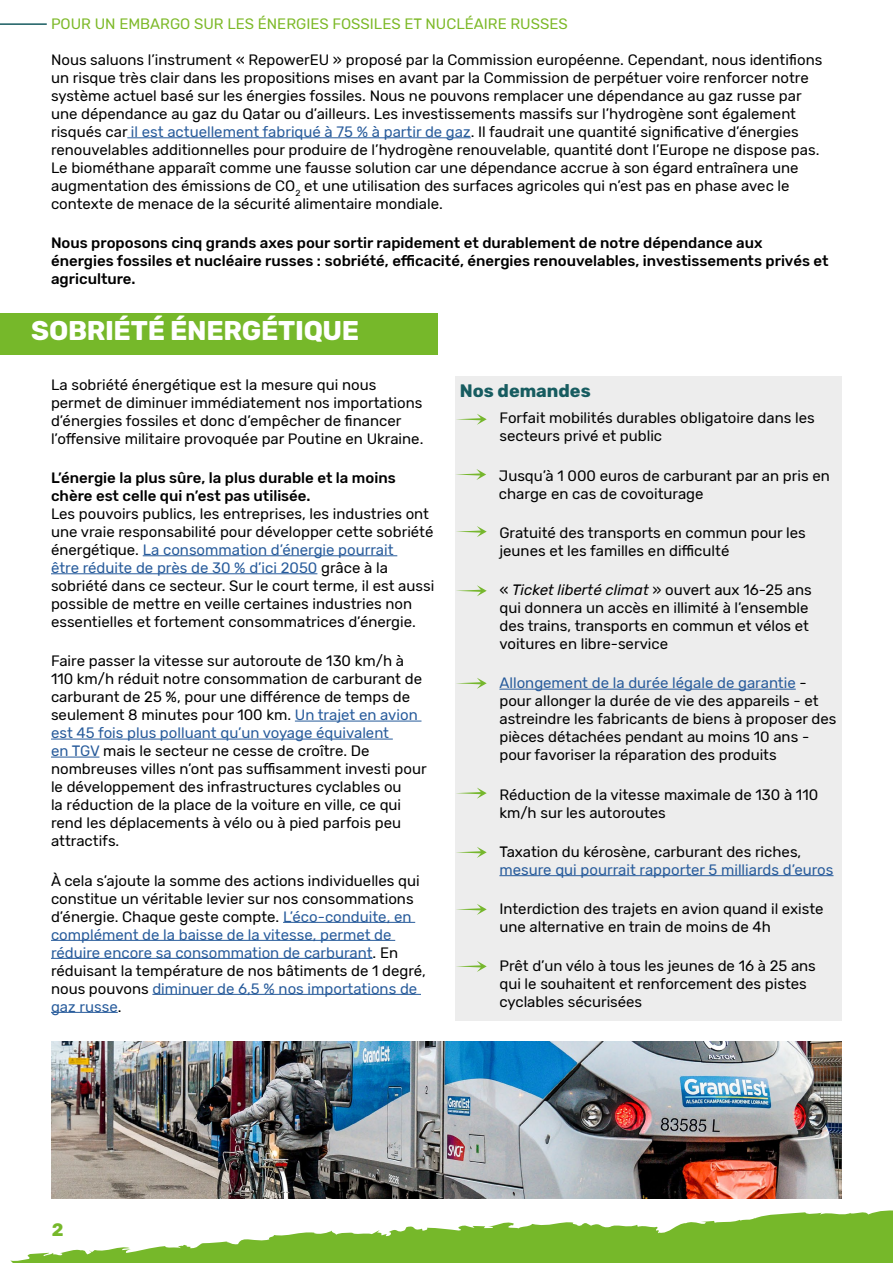
<style>
.page{position:relative;width:893px;height:1263px;background:#fff}
.page>*{position:absolute;margin:0;border:0;box-sizing:border-box;transform-origin:0 0}
.t1{font:700 27px "Rubik";letter-spacing:-.01em;color:#fff}
.t2{font:700 18px "Rubik";color:#175c60}
.t3{font:700 18px "Rubik";color:#76b82a}
.t4{font:15px/18px "Rubik";color:#000}
.t5{font:500 15px/18px "Rubik";color:#000}
.t6{font:15px "Rubik";color:#7db928}
.t7{font:15px "Rubik";color:#275b9b}
.s1{color:#275b9b}
.s2{font-style:italic}
</style>
<div class="page">
<hr style="left:0;top:23px;width:47px;height:2px;background:#175c60">
<svg style="left:10px;top:1210px;width:883px;height:53px"></svg>
<svg style="left:270px;top:1219px;width:623px;height:44px;background:#8ac24a"></svg>
<hr style="left:127px;top:137px;width:344px;height:1px;background:#275b9b">
<div style="left:0;top:313px;width:437px;height:41px;background:#76b82a"></div>
<hr style="left:143px;top:555px;width:254px;height:1px;background:#275b9b">
<hr style="left:51px;top:573px;width:266px;height:1px;background:#275b9b">
<hr style="left:295px;top:721px;width:126px;height:1px;background:#275b9b">
<hr style="left:51px;top:739px;width:342px;height:1px;background:#275b9b">
<hr style="left:51px;top:757px;width:48px;height:1px;background:#275b9b">
<hr style="left:283px;top:922px;width:132px;height:1px;background:#275b9b">
<hr style="left:51px;top:940px;width:344px;height:1px;background:#275b9b">
<hr style="left:51px;top:958px;width:322px;height:1px;background:#275b9b">
<hr style="left:152px;top:994px;width:269px;height:1px;background:#275b9b">
<hr style="left:51px;top:1012px;width:67px;height:1px;background:#275b9b">
<div style="left:455px;top:376px;width:387px;height:644px;background:#ededed"></div>
<hr style="left:499px;top:689px;width:297px;height:1px;background:#275b9b">
<hr style="left:499px;top:875px;width:334px;height:1px;background:#275b9b">
<svg style="left:456px;top:414px;width:31px;height:11px"></svg>
<svg style="left:456px;top:469px;width:30px;height:11px"></svg>
<svg style="left:456px;top:526px;width:31px;height:11px"></svg>
<svg style="left:456px;top:585px;width:31px;height:11px"></svg>
<svg style="left:456px;top:678px;width:31px;height:11px"></svg>
<svg style="left:456px;top:787px;width:31px;height:12px"></svg>
<svg style="left:456px;top:847px;width:31px;height:11px"></svg>
<svg style="left:456px;top:904px;width:31px;height:11px"></svg>
<svg style="left:456px;top:961px;width:31px;height:11px"></svg>
<img style="left:51px;top:1042px;width:791px;height:156px">
<p class="t6" style="left:51px;top:15px;width:518px">POUR UN EMBARGO SUR LES ÉNERGIES FOSSILES ET NUCLÉAIRE RUSSES</p>
<p class="t4" style="left:51px;top:51px;width:773px">Nous saluons l’instrument « RepowerEU » proposé par la Commission européenne. Cependant, nous identifions un risque très clair dans les propositions mises en avant par la Commission de perpétuer voire renforcer notre système actuel basé sur les énergies fossiles. Nous ne pouvons remplacer une dépendance au gaz russe par une dépendance au gaz du Qatar ou d’ailleurs. Les investissements massifs sur l’hydrogène sont également risqués car <span class="s1">il est actuellement fabriqué à 75 % à partir de gaz</span>. Il faudrait une quantité significative d’énergies renouvelables additionnelles pour produire de l’hydrogène renouvelable, quantité dont l’Europe ne dispose pas.<br>Le biométhane apparaît comme une fausse solution car une dépendance accrue à son égard entraînera une augmentation des émissions de CO<sub>2</sub> et une utilisation des surfaces agricoles qui n’est pas en phase avec le contexte de menace de la sécurité alimentaire mondiale.</p>
<p class="t5" style="left:51px;top:235px;width:779px">Nous proposons cinq grands axes pour sortir rapidement et durablement de notre dépendance aux énergies fossiles et nucléaire russes : sobriété, efficacité, énergies renouvelables, investissements privés et agriculture.</p>
<h1 class="t1" style="left:31px;top:315px;width:330px">SOBRIÉTÉ ÉNERGÉTIQUE</h1>
<p class="t4" style="left:51px;top:376px;width:374px">La sobriété énergétique est la mesure qui nous permet de diminuer immédiatement nos importations d’énergies fossiles et donc d’empêcher de financer l’offensive militaire provoquée par Poutine en Ukraine.</p>
<p class="t5" style="left:51px;top:469px;width:346px">L’énergie la plus sûre, la plus durable et la moins chère est celle qui n’est pas utilisée.</p>
<p class="t4" style="left:51px;top:505px;width:385px">Les pouvoirs publics, les entreprises, les industries ont une vraie responsabilité pour développer cette sobriété énergétique. <span class="s1">La consommation d’énergie pourrait<br>être réduite de près de 30 % d’ici 2050</span> grâce à la sobriété dans ce secteur. Sur le court terme, il est aussi possible de mettre en veille certaines industries non essentielles et fortement consommatrices d’énergie.</p>
<p class="t4" style="left:51px;top:652px;width:377px">Faire passer la vitesse sur autoroute de 130 km/h à 110 km/h réduit notre consommation de carburant de carburant de 25 %, pour une différence de temps de seulement 8 minutes pour 100 km. <span class="s1">Un trajet en avion est 45 fois plus polluant qu’un voyage équivalent<br>en TGV</span> mais le secteur ne cesse de croître. De nombreuses villes n’ont pas suffisamment investi pour le développement des infrastructures cyclables ou<br>la réduction de la place de la voiture en ville, ce qui rend les déplacements à vélo ou à pied parfois peu attractifs.</p>
<p class="t4" style="left:51px;top:872px;width:376px">À cela s’ajoute la somme des actions individuelles qui constitue un véritable levier sur nos consommations d’énergie. Chaque geste compte. <span class="s1">L’éco-conduite, en complément de la baisse de la vitesse, permet de réduire encore sa consommation de carburant</span>. En réduisant la température de nos bâtiments de 1 degré, nous pouvons <span class="s1">diminuer de 6,5 % nos importations de gaz russe</span>.</p>
<p class="t2" style="left:460px;top:380px;width:133px">Nos demandes</p>
<p class="t4" style="left:499px;top:409px;width:317px">Forfait mobilités durables obligatoire dans les secteurs privé et public</p>
<p class="t4" style="left:499px;top:467px;width:332px">Jusqu’à 1 000 euros de carburant par an pris en charge en cas de covoiturage</p>
<p class="t4" style="left:499px;top:524px;width:308px">Gratuité des transports en commun pour les jeunes et les familles en difficulté</p>
<p class="t4" style="left:499px;top:581px;width:314px">« <span class="s2">Ticket liberté climat</span> » ouvert aux 16-25 ans qui donnera un accès en illimité à l’ensemble des trains, transports en commun et vélos et voitures en libre-service</p>
<p class="t4" style="left:499px;top:674px;width:338px"><span class="s1">Allongement de la durée légale de garantie</span> - pour allonger la durée de vie des appareils - et astreindre les fabricants de biens à proposer des pièces détachées pendant au moins 10 ans - pour favoriser la réparation des produits</p>
<p class="t4" style="left:499px;top:786px;width:320px">Réduction de la vitesse maximale de 130 à 110 km/h sur les autoroutes</p>
<p class="t4" style="left:499px;top:843px;width:303px">Taxation du kérosène, carburant des riches,</p>
<p class="t7" style="left:499px;top:861px;width:336px">mesure qui pourrait rapporter 5 milliards d’euros</p>
<p class="t4" style="left:499px;top:900px;width:326px">Interdiction des trajets en avion quand il existe une alternative en train de moins de 4h</p>
<p class="t4" style="left:499px;top:958px;width:318px">Prêt d’un vélo à tous les jeunes de 16 à 25 ans qui le souhaitent et renforcement des pistes cyclables sécurisées</p>
<p class="t3" style="left:52px;top:1219px;width:13px">2</p>
</div>
